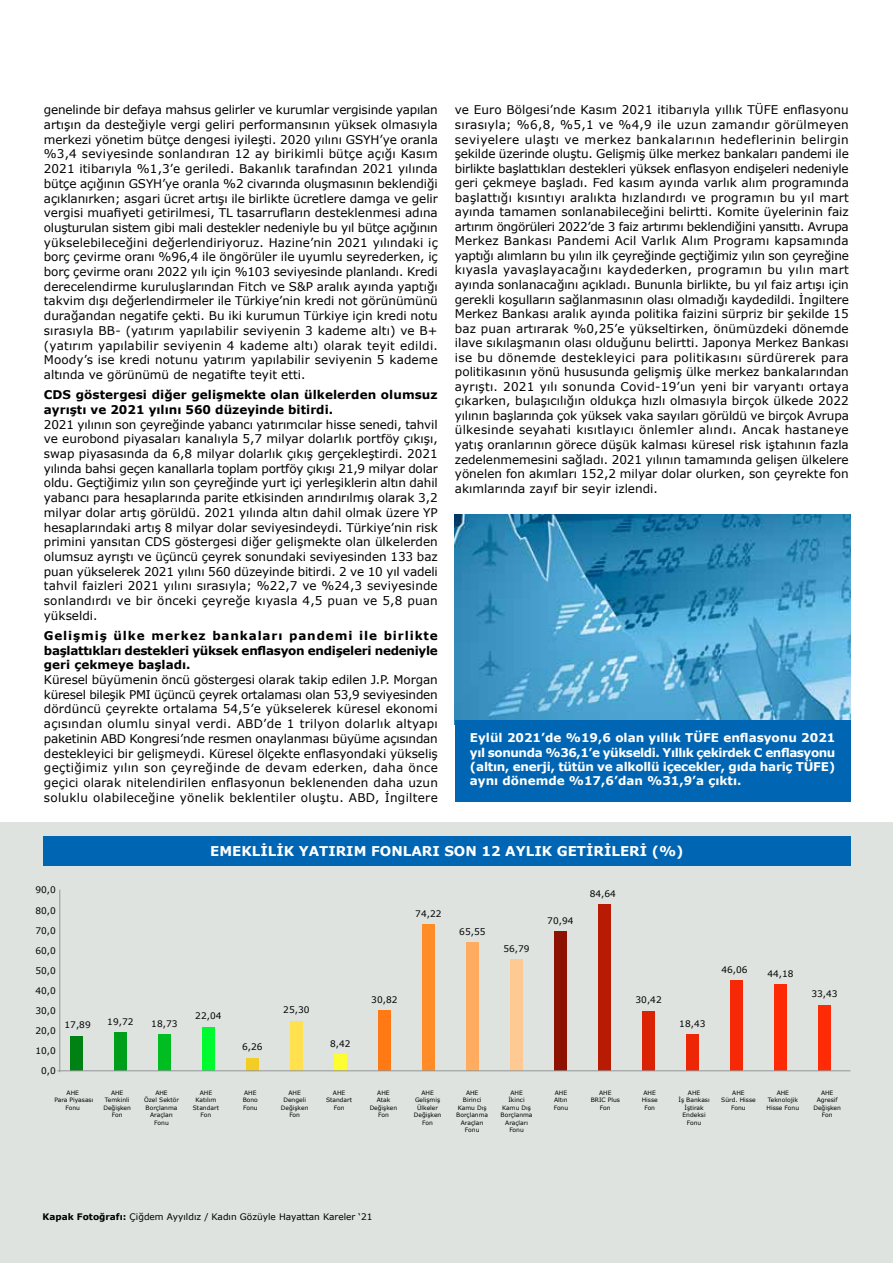
<style>
.page{position:relative;width:893px;height:1263px;background:#fff}
.page>*{position:absolute;margin:0;border:0;box-sizing:border-box;transform-origin:0 0}
.t1{font:700 13.5px "Verdana";color:#fff}
.t2{font:12px/14.7px "Verdana";letter-spacing:.005em;color:#000;text-align:justify}
.t3{font:700 12px/14.7px "Verdana";color:#000}
.t4{font:700 12px/14.2px "Verdana";letter-spacing:-.02em;color:#fff;text-align:justify}
.t5{font:9px "Verdana";color:#000}
.t6{font:6px/7.5px "Verdana";color:#000;text-align:center}
.s1{font-weight:700}
</style>
<div class="page">
<div style="left:0;top:823px;width:892px;height:440px;background:#dee3e0"></div>
<div style="left:43px;top:836px;width:808px;height:30px;background:#0066b3"></div>
<hr style="left:60px;top:890px;width:1px;height:182px;background:#939598">
<img style="left:455px;top:514px;width:395px;height:206px">
<div style="left:455px;top:720px;width:395px;height:81px;background:#0066b3"></div>
<div style="left:70px;top:1036px;width:12px;height:35px;background:#008114"></div>
<div style="left:114px;top:1032px;width:12px;height:39px;background:#009f1b"></div>
<div style="left:158px;top:1034px;width:12px;height:37px;background:#00be22"></div>
<div style="left:202px;top:1028px;width:12px;height:43px;background:#00fa30"></div>
<div style="left:246px;top:1058px;width:12px;height:13px;background:#f2cd26"></div>
<div style="left:290px;top:1021px;width:12px;height:50px;background:#ffe14f"></div>
<div style="left:334px;top:1054px;width:12px;height:17px;background:#fefd32"></div>
<div style="left:378px;top:1010px;width:12px;height:61px;background:#ff7914"></div>
<div style="left:422px;top:925px;width:12px;height:146px;background:#ff8c26"></div>
<div style="left:466px;top:942px;width:12px;height:129px;background:#ffab60"></div>
<div style="left:510px;top:959px;width:12px;height:112px;background:#ffc994"></div>
<div style="left:554px;top:932px;width:12px;height:139px;background:#8d1202"></div>
<div style="left:598px;top:904px;width:12px;height:167px;background:#b81b03"></div>
<div style="left:642px;top:1011px;width:12px;height:60px;background:#da2204"></div>
<div style="left:686px;top:1035px;width:12px;height:36px;background:#ed2605"></div>
<div style="left:730px;top:981px;width:12px;height:90px;background:#f62805"></div>
<div style="left:774px;top:984px;width:12px;height:87px;background:#fe2905"></div>
<div style="left:818px;top:1005px;width:12px;height:66px;background:#ff2b06"></div>
<hr style="left:57px;top:1070px;width:793px;height:1px;background:#939598">
<p class="t2" style="left:44px;top:102px;width:395px">genelinde bir defaya mahsus gelirler ve kurumlar vergisinde yapılan artışın da desteğiyle vergi geliri performansının yüksek olmasıyla merkezi yönetim bütçe dengesi iyileşti. 2020 yılını GSYH’ye oranla %3,4 seviyesinde sonlandıran 12 ay birikimli bütçe açığı Kasım 2021 itibarıyla %1,3’e geriledi. Bakanlık tarafından 2021 yılında bütçe açığının GSYH’ye oranla %2 civarında oluşmasının beklendiği açıklanırken; asgari ücret artışı ile birlikte ücretlere damga ve gelir vergisi muafiyeti getirilmesi, TL tasarrufların desteklenmesi adına oluşturulan sistem gibi mali destekler nedeniyle bu yıl bütçe açığının yükselebileceğini değerlendiriyoruz. Hazine’nin 2021 yılındaki iç borç çevirme oranı %96,4 ile öngörüler ile uyumlu seyrederken, iç borç çevirme oranı 2022 yılı için %103 seviyesinde planlandı. Kredi derecelendirme kuruluşlarından Fitch ve S&amp;P aralık ayında yaptığı takvim dışı değerlendirmeler ile Türkiye’nin kredi not görünümünü durağandan negatife çekti. Bu iki kurumun Türkiye için kredi notu sırasıyla BB- (yatırım yapılabilir seviyenin 3 kademe altı) ve B+ (yatırım yapılabilir seviyenin 4 kademe altı) olarak teyit edildi.<br>Moody’s ise kredi notunu yatırım yapılabilir seviyenin 5 kademe altında ve görünümü de negatifte teyit etti.</p>
<p class="t3" style="left:44px;top:387px;width:395px">CDS göstergesi diğer gelişmekte olan ülkelerden olumsuz ayrıştı ve 2021 yılını 560 düzeyinde bitirdi.</p>
<p class="t2" style="left:44px;top:416px;width:395px">2021 yılının son çeyreğinde yabancı yatırımcılar hisse senedi, tahvil ve eurobond piyasaları kanalıyla 5,7 milyar dolarlık portföy çıkışı, swap piyasasında da 6,8 milyar dolarlık çıkış gerçekleştirdi. 2021 yılında bahsi geçen kanallarla toplam portföy çıkışı 21,9 milyar dolar oldu. Geçtiğimiz yılın son çeyreğinde yurt içi yerleşiklerin altın dahil yabancı para hesaplarında parite etkisinden arındırılmış olarak 3,2 milyar dolar artış görüldü. 2021 yılında altın dahil olmak üzere YP hesaplarındaki artış 8 milyar dolar seviyesindeydi. Türkiye’nin risk primini yansıtan CDS göstergesi diğer gelişmekte olan ülkelerden olumsuz ayrıştı ve üçüncü çeyrek sonundaki seviyesinden 133 baz puan yükselerek 2021 yılını 560 düzeyinde bitirdi. 2 ve 10 yıl vadeli tahvil faizleri 2021 yılını sırasıyla; %22,7 ve %24,3 seviyesinde sonlandırdı ve bir önceki çeyreğe kıyasla 4,5 puan ve 5,8 puan yükseldi.</p>
<p class="t3" style="left:44px;top:628px;width:396px;text-align:justify">Gelişmiş ülke merkez bankaları pandemi ile birlikte başlattıkları destekleri yüksek enflasyon endişeleri nedeniyle geri çekmeye başladı.</p>
<p class="t2" style="left:44px;top:672px;width:395px">Küresel büyümenin öncü göstergesi olarak takip edilen J.P. Morgan küresel bileşik PMI üçüncü çeyrek ortalaması olan 53,9 seviyesinden dördüncü çeyrekte ortalama 54,5’e yükselerek küresel ekonomi açısından olumlu sinyal verdi. ABD’de 1 trilyon dolarlık altyapı paketinin ABD Kongresi’nde resmen onaylanması büyüme açısından destekleyici bir gelişmeydi. Küresel ölçekte enflasyondaki yükseliş geçtiğimiz yılın son çeyreğinde de devam ederken, daha önce geçici olarak nitelendirilen enflasyonun beklenenden daha uzun soluklu olabileceğine yönelik beklentiler oluştu. ABD, İngiltere</p>
<p class="t2" style="left:455px;top:102px;width:395px">ve Euro Bölgesi’nde Kasım 2021 itibarıyla yıllık TÜFE enflasyonu sırasıyla; %6,8, %5,1 ve %4,9 ile uzun zamandır görülmeyen seviyelere ulaştı ve merkez bankalarının hedeflerinin belirgin şekilde üzerinde oluştu. Gelişmiş ülke merkez bankaları pandemi ile birlikte başlattıkları destekleri yüksek enflasyon endişeleri nedeniyle geri çekmeye başladı. Fed kasım ayında varlık alım programında başlattığı kısıntıyı aralıkta hızlandırdı ve programın bu yıl mart ayında tamamen sonlanabileceğini belirtti. Komite üyelerinin faiz artırım öngörüleri 2022’de 3 faiz artırımı beklendiğini yansıttı. Avrupa Merkez Bankası Pandemi Acil Varlık Alım Programı kapsamında yaptığı alımların bu yılın ilk çeyreğinde geçtiğimiz yılın son çeyreğine kıyasla yavaşlayacağını kaydederken, programın bu yılın mart ayında sonlanacağını açıkladı. Bununla birlikte, bu yıl faiz artışı için gerekli koşulların sağlanmasının olası olmadığı kaydedildi. İngiltere Merkez Bankası aralık ayında politika faizini sürpriz bir şekilde 15 baz puan artırarak %0,25’e yükseltirken, önümüzdeki dönemde ilave sıkılaşmanın olası olduğunu belirtti. Japonya Merkez Bankası ise bu dönemde destekleyici para politikasını sürdürerek para politikasının yönü hususunda gelişmiş ülke merkez bankalarından ayrıştı. 2021 yılı sonunda Covid-19’un yeni bir varyantı ortaya çıkarken, bulaşıcılığın oldukça hızlı olmasıyla birçok ülkede 2022 yılının başlarında çok yüksek vaka sayıları görüldü ve birçok Avrupa ülkesinde seyahati kısıtlayıcı önlemler alındı. Ancak hastaneye yatış oranlarının görece düşük kalması küresel risk iştahının fazla zedelenmemesini sağladı. 2021 yılının tamamında gelişen ülkelere yönelen fon akımları 152,2 milyar dolar olurken, son çeyrekte fon akımlarında zayıf bir seyir izlendi.</p>
<p class="t4" style="left:470px;top:730px;width:367px">Eylül 2021’de %19,6 olan yıllık TÜFE enflasyonu 2021 yıl sonunda %36,1’e yükseldi. Yıllık çekirdek C enflasyonu (altın, enerji, tütün ve alkollü içecekler, gıda hariç TÜFE) aynı dönemde %17,6’dan %31,9’a çıktı.</p>
<p class="t5" style="left:35px;top:884px;width:22px">90,0</p>
<p class="t5" style="left:35px;top:904px;width:22px">80,0</p>
<p class="t5" style="left:35px;top:924px;width:22px">70,0</p>
<p class="t5" style="left:35px;top:944px;width:22px">60,0</p>
<p class="t5" style="left:35px;top:964px;width:22px">50,0</p>
<p class="t5" style="left:35px;top:984px;width:22px">40,0</p>
<p class="t5" style="left:35px;top:1005px;width:22px">30,0</p>
<p class="t5" style="left:35px;top:1025px;width:22px">20,0</p>
<p class="t5" style="left:35px;top:1045px;width:22px">10,0</p>
<p class="t5" style="left:41px;top:1065px;width:16px">0,0</p>
<p class="t5" style="left:65px;top:1019px;width:28px">17,89</p>
<p class="t5" style="left:107px;top:1016px;width:28px">19,72</p>
<p class="t5" style="left:151px;top:1017px;width:28px">18,73</p>
<p class="t1" style="left:210px;top:842px;width:475px">EMEKLİLİK YATIRIM FONLARI SON 12 AYLık GETİRİLERİ (%)</p>
<p class="t5" style="left:195px;top:1010px;width:28px">22,04</p>
<p class="t5" style="left:242px;top:1041px;width:22px">6,26</p>
<p class="t5" style="left:283px;top:1004px;width:28px">25,30</p>
<p class="t5" style="left:330px;top:1038px;width:22px">8,42</p>
<p class="t5" style="left:415px;top:908px;width:28px">74,22</p>
<p class="t5" style="left:459px;top:926px;width:28px">65,55</p>
<p class="t5" style="left:371px;top:994px;width:28px">30,82</p>
<p class="t5" style="left:503px;top:942px;width:28px">56,79</p>
<p class="t5" style="left:547px;top:915px;width:28px">70,94</p>
<p class="t5" style="left:590px;top:888px;width:28px">84,64</p>
<p class="t5" style="left:636px;top:994px;width:28px">30,42</p>
<p class="t5" style="left:679px;top:1018px;width:28px">18,43</p>
<p class="t5" style="left:721px;top:963px;width:28px">46,06</p>
<p class="t5" style="left:767px;top:967px;width:28px">44,18</p>
<p class="t5" style="left:811px;top:988px;width:28px">33,43</p>
<p class="t6" style="left:54px;top:1088px;width:41px">AHE<br>Para Piyasası<br>Fonu</p>
<p class="t6" style="left:103px;top:1088px;width:29px">AHE<br>Temkinli<br>Değişken<br>Fon</p>
<p class="t6" style="left:144px;top:1088px;width:36px">AHE<br>Özel Sektör<br>Borçlanma<br>Araçları<br>Fonu</p>
<p class="t6" style="left:193px;top:1088px;width:28px">AHE<br>Katılım<br>Standart<br>Fon</p>
<p class="t6" style="left:243px;top:1088px;width:17px;text-align:left">AHE<br>Bono<br>Fonu</p>
<p class="t6" style="left:281px;top:1088px;width:29px">AHE<br>Dengeli<br>Değişken<br>Fon</p>
<p class="t6" style="left:326px;top:1088px;width:28px">AHE<br>Standart<br>Fon</p>
<p class="t6" style="left:370px;top:1088px;width:29px">AHE<br>Atak<br>Değişken<br>Fon</p>
<p class="t6" style="left:414px;top:1088px;width:29px">AHE<br>Gelişmiş<br>Ülkeler<br>Değişken<br>Fon</p>
<p class="t6" style="left:456px;top:1088px;width:33px">AHE<br>Birinci<br>Kamu Dış<br>Borçlanma<br>Araçları<br>Fonu</p>
<p class="t6" style="left:501px;top:1088px;width:33px">AHE<br>İkinci<br>Kamu Dış<br>Borçlanma<br>Araçları<br>Fonu</p>
<p class="t6" style="left:554px;top:1088px;width:16px;text-align:left">AHE<br>Altın<br>Fonu</p>
<p class="t6" style="left:591px;top:1088px;width:31px">AHE<br>BRIC Plus<br>Fon</p>
<p class="t6" style="left:642px;top:1088px;width:17px">AHE<br>Hisse<br>Fon</p>
<p class="t6" style="left:678px;top:1088px;width:33px">AHE<br>İş Bankası<br>İştirak<br>Endeksi<br>Fonu</p>
<p class="t6" style="left:721px;top:1088px;width:36px">AHE<br>Sürd. Hisse<br>Fonu</p>
<p class="t6" style="left:766px;top:1088px;width:34px">AHE<br>Teknolojik<br>Hisse Fonu</p>
<p class="t6" style="left:813px;top:1088px;width:29px">AHE<br>Agresif<br>Değişken<br>Fon</p>
<p class="t5" style="left:43px;top:1211px;width:331px"><span class="s1">Kapak Fotoğrafı:</span> Çiğdem Ayyıldız / Kadın Gözüyle Hayattan Kareler ‘21</p>
</div>
